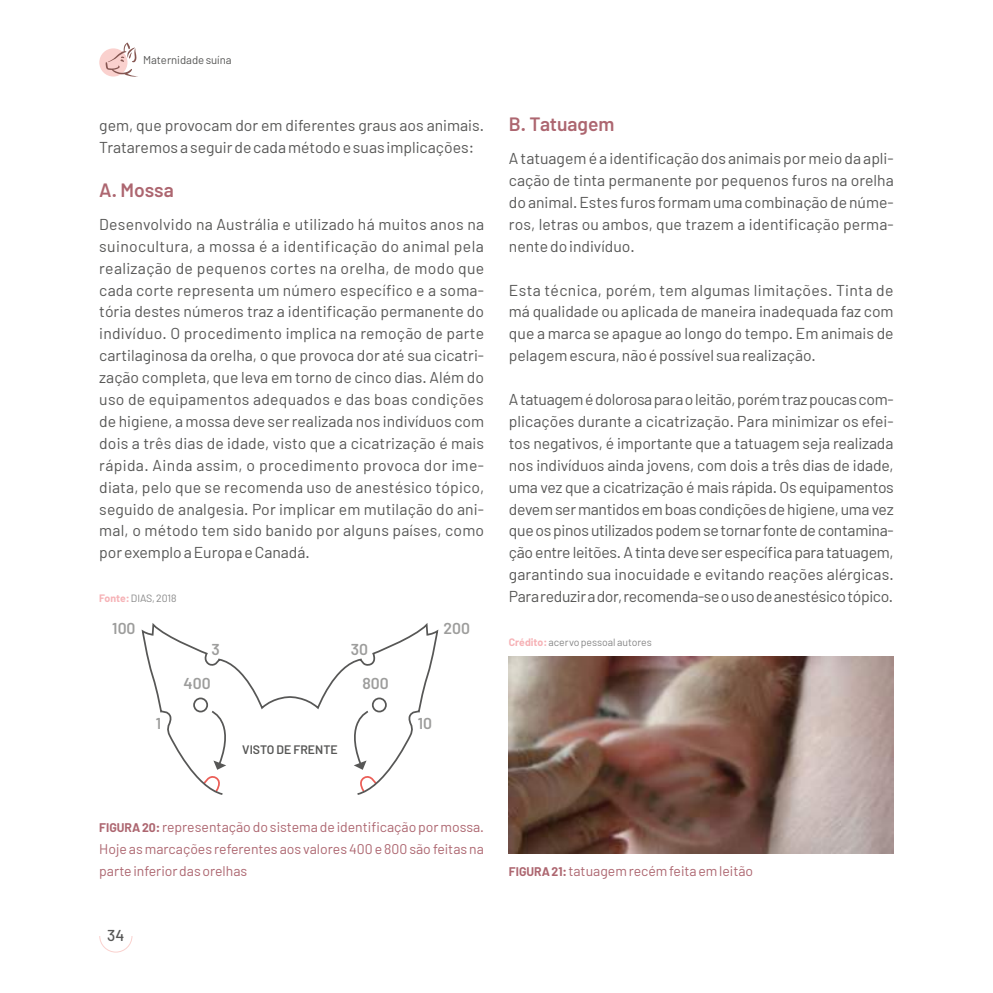
<style>
.page{position:relative;width:993px;height:993px;background:#fff}
.page>*{position:absolute;margin:0;border:0;box-sizing:border-box;transform-origin:0 0}
.t1{font:600 19.25px "Barlow";color:#ad6670}
.t2{font:15.75px/21.9px "Barlow";color:#575756;text-align:justify}
.t3{font:600 15.75px "Barlow";color:#9d9d9c}
.t4{font:500 15.75px "Barlow";color:#575756}
.t5{font:14px/21.9px "Barlow";color:#ad6670;text-align:justify}
.t6{font:600 12.25px "Barlow";color:#575756}
.t7{font:11.38px "Barlow";color:#575756}
.t8{font:10.5px "Barlow";color:#878787}
.s1{font-weight:700;color:#f6b2b6}
.s2{font-weight:700;font-size:12.25px}
</style>
<div class="page">
<div style="left:99px;top:919px;width:33px;height:33px;border:1px solid #fad1ce;border-radius:50%"></div>
<div style="left:86px;top:919px;width:60px;height:16px;background:#fff"></div>
<img style="left:508px;top:656px;width:385px;height:197px">
<svg style="left:141px;top:623px;width:298px;height:172px"></svg>
<div style="left:99px;top:48px;width:28px;height:28px;background:#fad1ce;border-radius:50%"></div>
<svg style="left:105px;top:42px;width:33px;height:35px"></svg>
<p class="t7" style="left:143px;top:53px;width:90px">Maternidade suína</p>
<p class="t2" style="left:99px;top:114px;width:386px">gem, que provocam dor em diferentes graus aos animais.<br>Trataremos a seguir de cada método e suas implicações:</p>
<p class="t1" style="left:99px;top:178px;width:76px">A. Mossa</p>
<p class="t2" style="left:99px;top:213px;width:386px">Desenvolvido na Austrália e utilizado há muitos anos na suinocultura, a mossa é a identificação do animal pela realização de pequenos cortes na orelha, de modo que cada corte representa um número específico e a soma&shy;tória destes números traz a identificação permanente do indivíduo. O procedimento implica na remoção de parte cartilaginosa da orelha, o que provoca dor até sua cicatri&shy;zação completa, que leva em torno de cinco dias. Além do uso de equipamentos adequados e das boas condições de higiene, a mossa deve ser realizada nos indivíduos com dois a três dias de idade, visto que a cicatrização é mais rápida. Ainda assim, o procedimento provoca dor ime&shy;diata, pelo que se recomenda uso de anestésico tópico, seguido de analgesia. Por implicar em mutilação do ani&shy;mal, o método tem sido banido por alguns países, como por exemplo a Europa e Canadá.</p>
<p class="t8" style="left:99px;top:591px;width:79px"><span class="s1">Fonte:</span> DIAS, 2018</p>
<p class="t3" style="left:112px;top:618px;width:25px">100</p>
<p class="t3" style="left:211px;top:639px;width:10px">3</p>
<p class="t3" style="left:351px;top:639px;width:19px">30</p>
<p class="t3" style="left:183px;top:673px;width:29px">400</p>
<p class="t3" style="left:362px;top:673px;width:28px">800</p>
<p class="t3" style="left:156px;top:713px;width:7px">1</p>
<p class="t3" style="left:417px;top:713px;width:16px">10</p>
<p class="t6" style="left:242px;top:741px;width:97px">VISTO DE FRENTE</p>
<p class="t3" style="left:443px;top:618px;width:28px">200</p>
<p class="t1" style="left:508px;top:112px;width:107px">B. Tatuagem</p>
<p class="t2" style="left:508px;top:147px;width:386px">A tatuagem é a identificação dos animais por meio da apli&shy;cação de tinta permanente por pequenos furos na orelha do animal. Estes furos formam uma combinação de núme&shy;ros, letras ou ambos, que trazem a identificação perma&shy;nente do indivíduo.</p>
<p class="t2" style="left:508px;top:278px;width:386px">Esta técnica, porém, tem algumas limitações. Tinta de má qualidade ou aplicada de maneira inadequada faz com que a marca se apague ao longo do tempo. Em animais de pelagem escura, não é possível sua realização.</p>
<p class="t2" style="left:508px;top:388px;width:386px">A tatuagem é dolorosa para o leitão, porém traz poucas com&shy;plicações durante a cicatrização. Para minimizar os efei&shy;tos negativos, é importante que a tatuagem seja realizada nos indivíduos ainda jovens, com dois a três dias de idade, uma vez que a cicatrização é mais rápida. Os equipamentos devem ser mantidos em boas condições de higiene, uma vez que os pinos utilizados podem se tornar fonte de contamina&shy;ção entre leitões. A tinta deve ser específica para tatuagem, garantindo sua inocuidade e evitando reações alérgicas.<br>Para reduzir a dor, recomenda-se o uso de anestésico tópico.</p>
<p class="t8" style="left:508px;top:635px;width:144px"><span class="s1">Crédito:</span> acervo pessoal autores</p>
<p class="t5" style="left:99px;top:815px;width:386px"><span class="s2">FIGURA 20:</span> representação do sistema de identificação por mossa.<br>Hoje as marcações referentes aos valores 400 e 800 são feitas na parte inferior das orelhas</p>
<p class="t4" style="left:107px;top:925px;width:19px">34</p>
<p class="t5" style="left:508px;top:859px;width:246px"><span class="s2">FIGURA 21:</span> tatuagem recém feita em leitão</p>
</div>
